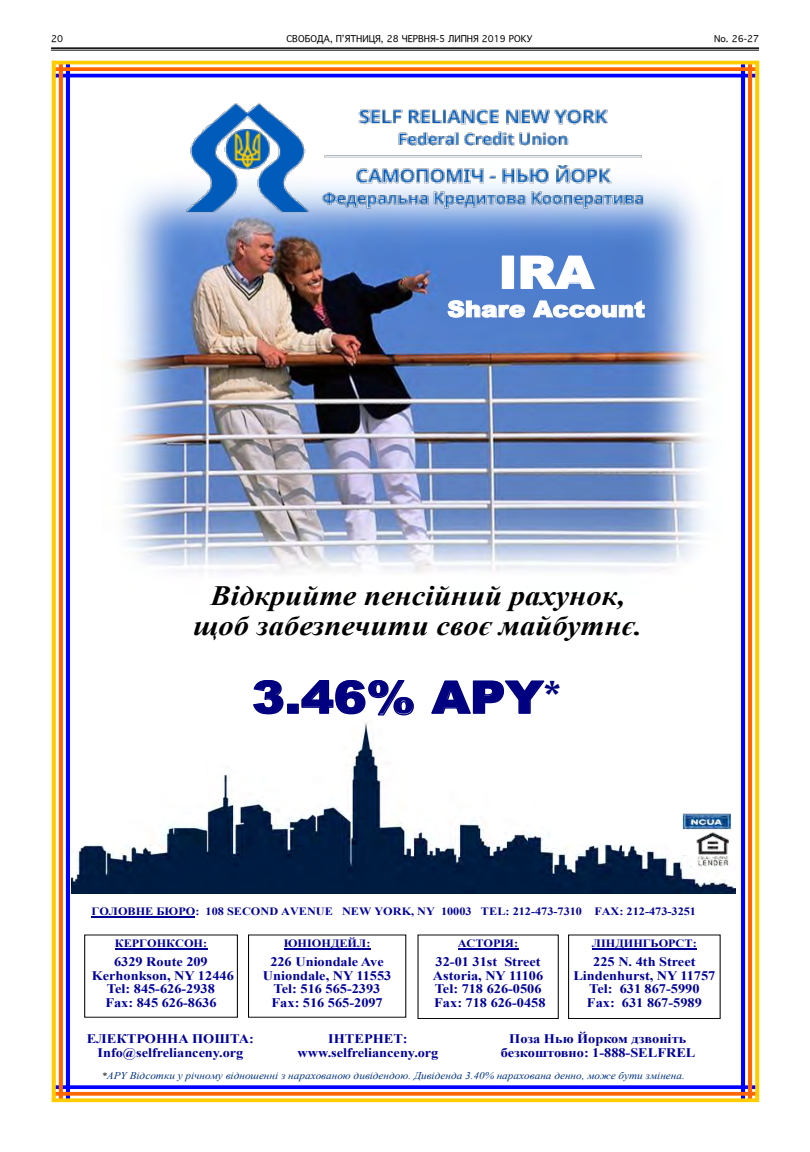
<style>
.page{position:relative;width:810px;height:1152px;background:#fff}
.page>*{position:absolute;margin:0;border:0;box-sizing:border-box;transform-origin:0 0}
.t1{font:900 44.7px "Arial";color:#000080;scale:1.1 1}
.t2{font:900 44.7px "Arial";color:#fff;scale:1.1 1}
.t3{font:italic 700 27.9px/29.2px "Times New Roman";color:#000;text-align:center;scale:1.1 1}
.t4{font:900 22.4px "Arial";color:#fff;scale:1.1 1}
.t5{font:700 13.1px/13.6px "Times New Roman";color:#009;text-align:center;scale:1.1 1}
.t6{font:700 11.2px "Times New Roman";color:#009;scale:1.1 1}
.t7{font:italic 10.3px "Times New Roman";color:#003380;scale:1.1 1}
.t8{font:9px "Geneva CY";color:#000}
.s1{font-family:"Trebuchet MS";font-weight:400}
.s2{font-size:9.3px;color:#000}
</style>
<div class="page">
<hr style="left:51px;top:47px;width:708px;height:2px;background:#000">
<hr style="left:51px;top:50px;width:708px;height:1px;background:#000">
<hr style="left:92px;top:916px;width:103px;height:2px;background:#009">
<img style="left:117px;top:185px;width:589px;height:388px">
<svg style="left:56px;top:1085px;width:699px;height:4px;background:#1414fe"></svg>
<hr style="left:741px;top:62px;width:4px;height:1039px;background:#00f">
<svg style="left:56px;top:74px;width:699px;height:4px;background:#2121fe"></svg>
<hr style="left:66px;top:62px;width:4px;height:1039px;background:#00f">
<svg style="left:56px;top:1092px;width:699px;height:4px;background:#fe7114"></svg>
<svg style="left:59px;top:65px;width:4px;height:1033px;background:#fe6905"></svg>
<hr style="left:748px;top:62px;width:4px;height:1039px;background:#f60">
<svg style="left:56px;top:67px;width:699px;height:4px;background:#fe7012"></svg>
<svg style="left:755px;top:65px;width:4px;height:1033px;background:#fecd0a"></svg>
<svg style="left:56px;top:61px;width:703px;height:4px;background:#fed223"></svg>
<svg style="left:52px;top:61px;width:4px;height:1037px;background:#fecd0a"></svg>
<svg style="left:52px;top:1098px;width:707px;height:4px;background:#fed019"></svg>
<img style="left:164px;top:103px;width:499px;height:127px">
<svg style="left:253px;top:680px;width:31px;height:35px"></svg>
<div style="left:287px;top:704px;width:12px;height:10px;border:1px solid #000080"></div>
<svg style="left:301px;top:680px;width:113px;height:36px"></svg>
<svg style="left:431px;top:680px;width:114px;height:34px"></svg>
<img style="left:71px;top:722px;width:664px;height:171px">
<img style="left:682px;top:813px;width:49px;height:53px">
<hr style="left:115px;top:948px;width:92px;height:1px;background:#009">
<hr style="left:284px;top:948px;width:86px;height:1px;background:#009">
<div style="left:418px;top:935px;width:140px;height:84px;border:1px solid #000"></div>
<hr style="left:458px;top:948px;width:60px;height:1px;background:#009">
<div style="left:568px;top:935px;width:152px;height:84px;border:1px solid #000"></div>
<hr style="left:592px;top:948px;width:105px;height:1px;background:#009">
<div style="left:502px;top:256px;width:12px;height:33px;border:1px solid #fff"></div>
<svg style="left:520px;top:255px;width:76px;height:35px;background:#6b93d6"></svg>
<svg style="left:447px;top:300px;width:78px;height:18px"></svg>
<svg style="left:532px;top:300px;width:113px;height:18px;background:#769ad6"></svg>
<p class="t8" style="left:51px;top:33px;width:14px">20</p>
<p class="t8" style="left:286px;top:33px;width:247px">СВОБОДА, П’ЯТНИЦЯ, 28 ЧЕРВНЯ-5 ЛИПНЯ 2019 РОКУ</p>
<p class="t8" style="left:714px;top:33px;width:46px">No. 26-27</p>
<h1 class="t2" style="left:498px;top:240px;width:88px">IRA</h1>
<h3 class="t4" style="left:447px;top:293px;width:181px">Share Account</h3>
<h2 class="t3" style="left:193px;top:581px;width:410px">Відкрийте пенсійний рахунок, щоб забезпечити своє майбутнє.</h2>
<h1 class="t1" style="left:252px;top:665px;width:283px">3.46% APY<span class="s1">*</span></h1>
<p class="t6" style="left:92px;top:903px;width:551px">ГОЛОВНЕ БЮРО: 108 SECOND AVENUE NEW YORK, NY 10003 TEL: 212-473-7310 FAX: 212-473-3251</p>
<p class="t6" style="left:115px;top:935px;width:85px">КЕРГОНКСОН:</p>
<p class="t5" style="left:92px;top:955px;width:131px">6329 Route 209<br>Kerhonkson, NY 12446<br>Tel: 845-626-2938<br>Fax: 845 626-8636</p>
<p class="t6" style="left:284px;top:935px;width:80px">ЮНІОНДЕЙЛ:</p>
<p class="t5" style="left:263px;top:955px;width:118px">226 Uniondale Ave<br>Uniondale, NY 11553<br>Tel: 516 565-2393<br>Fax: 516 565-2097</p>
<p class="t6" style="left:458px;top:935px;width:56px">АСТОРІЯ:</p>
<p class="t5" style="left:433px;top:955px;width:104px;text-align:left">32-01 31st Street<br>Astoria, NY 11106<br>Tel: 718 626-0506<br>Fax: 718 626-0458</p>
<p class="t6" style="left:592px;top:935px;width:97px">ЛIНДИНГЬОРСТ:</p>
<p class="t5" style="left:573px;top:955px;width:131px">225 N. 4th Street<br>Lindenhurst, NY 11757<br>Tel: 631 867-5990<br>Fax: 631 867-5989</p>
<p class="t5" style="left:87px;top:1032px;width:153px">ЕЛЕКТРОННА ПОШТА:<br>Info@selfrelianceny.org</p>
<p class="t5" style="left:297px;top:1032px;width:130px">ІНТЕРНЕТ: www.selfrelianceny.org</p>
<p class="t5" style="left:501px;top:1032px;width:179px">Поза Нью Йорком дзвоніть безкоштовно: 1-888-SELFREL</p>
<p class="t7" style="left:102px;top:1068px;width:532px"><span class="s2">*</span>APY Відсотки у річному відношенні з нарахованою дивідендою. Дивіденда 3.40% нарахована денно, може бути змінена.</p>
</div>
